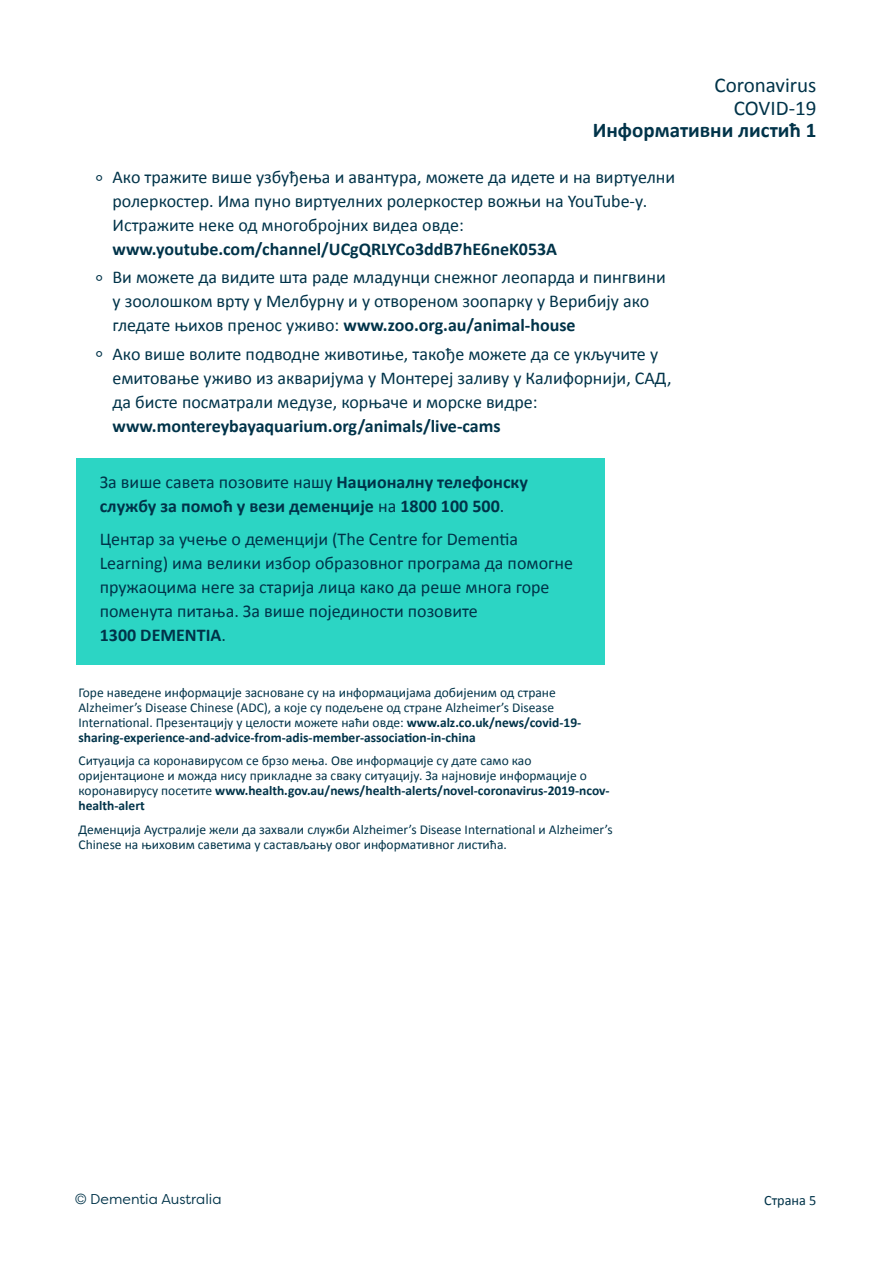
<style>
.page{position:relative;width:893px;height:1263px;background:#fff}
.page>*{position:absolute;margin:0;border:0;box-sizing:border-box;transform-origin:0 0}
.t1{font:21px/22.5px "Calibri";color:#003349;text-align:right}
.t2{font:700 21px "Calibri";color:#003349}
.t3{font:18px/24px "Calibri";color:#003349}
.t4{font:700 18px/24px "Calibri";color:#003349}
.t5{font:14.25px "Filson Pro";color:#003349}
.t6{font:14.25px "Calibri";color:#003349}
.t7{font:13.5px/15px "Calibri";color:#003349}
.s1{font-family:"Filson Pro"}
.s2{font-weight:700}
.s3{font-weight:400}
.s4{font-family:"Helvetica Neue LT Pro";font-weight:300}
</style>
<div class="page">
<div style="left:77px;top:458px;width:528px;height:206px;background:#2cd5c4"></div>
<p class="t1" style="left:714px;top:73px;width:103px">Coronavirus<br>COVID-19</p>
<p class="t2" style="left:593px;top:115px;width:225px">Информативни листић 1</p>
<p class="t3" style="left:113px;top:165px;width:564px;text-indent:-17px"><span class="s1">°</span> Ако тражите више узбуђења и авантурa, можете да идете и на виртуелни ролеркостер. Има пуно виртуелних ролеркостер вожњи на YouTube-у.<br>Истражите неке од многобројних видеа овде:</p>
<p class="t3" style="left:95px;top:235px;width:572px;line-height:28.2px;text-indent:17px"><span class="s2">www.youtube.com/channel/UCgQRLYCo3ddB7hE6neK053A<br></span><span class="s1">°</span> Ви можете да видите шта раде младунци снежног леопарда и пингвини</p>
<p class="t3" style="left:113px;top:289px;width:538px">у зоолошком врту у Мелбурну и у отвореном зоопарку у Верибију ако гледате њихов пренос уживо: <span class="s2">www.zoo.org.au/animal-house</span></p>
<p class="t3" style="left:113px;top:341px;width:561px;text-indent:-17px"><span class="s1">°</span> Ако више волите подводне животиње, такође можете да се укључите у емитовање уживо из акваријума у Монтереј заливу у Калифорнији, САД, да бисте посматрали медузе, корњаче и морске видре:</p>
<p class="t4" style="left:113px;top:413px;width:390px">www.montereybayaquarium.org/animals/live-cams</p>
<p class="t4" style="left:100px;top:470px;width:430px"><span class="s3">За више савета позовите нашу</span> Националну телефонску службу за помоћ у вези деменције <span class="s3">на</span> 1800 100 500<span class="s3">.</span></p>
<p class="t3" style="left:100px;top:526px;width:475px">Центар за учење о деменцији (The Centre for Dementia Learning) има велики избор образовног програма да помогне пружаоцима неге за старија лица како да реше многа горе поменута питања. За више појединости позовите<br><span class="s2">1300 DEMENTIA</span>.</p>
<p class="t7" style="left:78px;top:684px;width:504px">Горе наведене информације засноване су на информацијама добијеним од стране Alzheimer’s Disease Chinese (ADC), а које су подељене од стране Alzheimer’s Disease International. Презентацију у целости можете наћи овде: <span class="s2">www.alz.co.uk/news/covid-19- sharing-experience-and-advice-from-adis-member-association-in-china</span></p>
<p class="t7" style="left:78px;top:753px;width:532px">Ситуација са коронавирусом се брзо мења. Ове информације су дате само као оријентационе и можда нису прикладне за сваку ситуацију. За најновије информације о коронавирусу посетите <span class="s2">www.health.gov.au/news/health-alerts/novel-coronavirus-2019-ncov&shy;health-alert</span></p>
<p class="t7" style="left:78px;top:821px;width:536px">Деменција Аустралије жели да захвали служби Alzheimer’s Disease International и Alzheimer’s<br>Chinese на њиховим саветима у састављању овог информативног листића.</p>
<p class="t5" style="left:75px;top:1189px;width:148px"><span class="s4">©</span> Dementia Australia</p>
<p class="t6" style="left:764px;top:1190px;width:54px">Страна 5</p>
</div>
